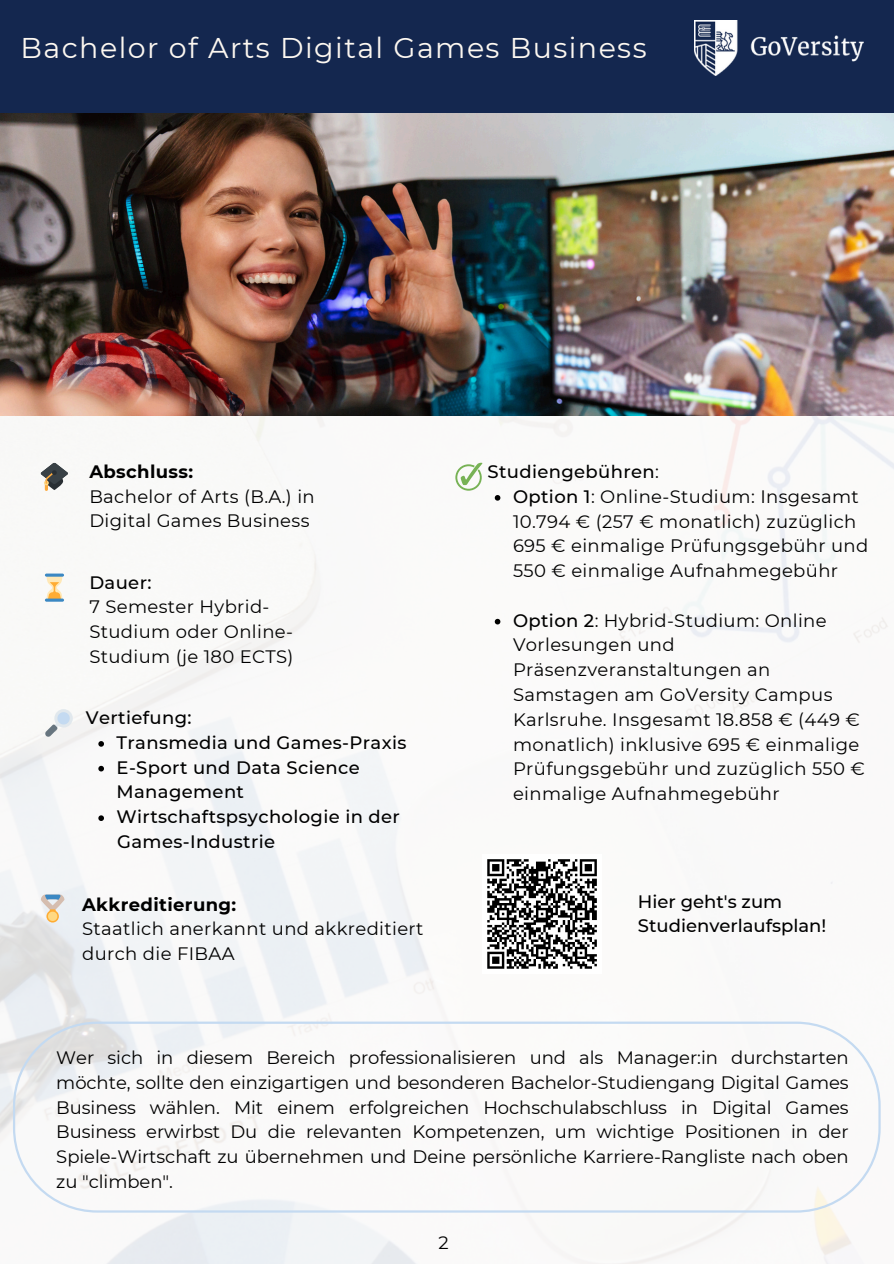
<style>
.page{position:relative;width:894px;height:1264px;background:#fff}
.page>*{position:absolute;margin:0;border:0;box-sizing:border-box;transform-origin:0 0}
.t1{font:28.5px "Montserrat";letter-spacing:.05em;color:#fdf8f1}
.t2{font:18px/24.8px "Montserrat";letter-spacing:.02em;color:#000}
.t3{font:500 18px/24.8px "Montserrat";letter-spacing:.02em;color:#000}
.t4{font:500 18px/24.8px "Montserrat";color:#000}
.t5{font:700 18px "Montserrat";letter-spacing:.02em;color:#000}
.s1{font-weight:400}
.s2{font-weight:500}
</style>
<div class="page">
<img style="left:0;top:416px;width:893px;height:847px">
<img style="left:0;top:112px;width:893px;height:304px">
<div style="left:0;top:0;width:893px;height:112px;background:#14274f"></div>
<img style="left:694px;top:21px;width:169px;height:54px">
<svg style="left:13px;top:1021px;width:867px;height:191px"></svg>
<svg style="left:45px;top:709px;width:28px;height:28px"></svg>
<svg style="left:41px;top:463px;width:27px;height:28px"></svg>
<svg style="left:46px;top:576px;width:16px;height:22px"></svg>
<hr style="left:45px;top:598px;width:19px;height:3px;background:#3b88c3;border-radius:2px">
<hr style="left:45px;top:573px;width:19px;height:3px;background:#3b88c3;border-radius:2px">
<svg style="left:455px;top:463px;width:27px;height:27px"></svg>
<div style="left:482px;top:854px;width:119px;height:119px;background:#fff"></div>
<svg style="left:487px;top:859px;width:110px;height:110px"></svg>
<svg style="left:98px;top:741px;width:6px;height:5px"></svg>
<svg style="left:98px;top:765px;width:6px;height:6px"></svg>
<svg style="left:98px;top:815px;width:6px;height:6px"></svg>
<svg style="left:494px;top:495px;width:6px;height:5px"></svg>
<svg style="left:494px;top:619px;width:6px;height:5px"></svg>
<svg style="left:40px;top:894px;width:25px;height:28px"></svg>
<p class="t1" style="left:21px;top:30px;width:627px">Bachelor of Arts Digital Games Business</p>
<p class="t5" style="left:89px;top:460px;width:105px">Abschluss:</p>
<p class="t2" style="left:89px;top:484px;width:227px">Bachelor of Arts (B.A.) in<br>Digital Games Business</p>
<h2 class="t3" style="left:89px;top:570px;width:64px">Dauer:</h2>
<p class="t2" style="left:89px;top:594px;width:206px">7 Semester Hybrid-<br>Studium oder Online-<br>Studium (je 180 ECTS)</p>
<p class="t3" style="left:86px;top:705px;width:107px">Vertiefung:</p>
<h1 class="t3" style="left:117px;top:730px;width:291px">Transmedia und Games-Praxis</h1>
<p class="t3" style="left:117px;top:755px;width:245px">E-Sport und Data Science<br>Management</p>
<p class="t3" style="left:117px;top:804px;width:285px">Wirtschaftspsychologie in der</p>
<p class="t3" style="left:117px;top:829px;width:159px">Games-Industrie</p>
<p class="t5" style="left:82px;top:893px;width:156px">Akkreditierung:</p>
<h2 class="t2" style="left:82px;top:916px;width:343px">Staatlich anerkannt und akkreditiert durch die FIBAA</h2>
<p class="t3" style="left:487px;top:459px;width:173px">Studiengebühren<span class="s1">:</span></p>
<p class="t2" style="left:513px;top:484px;width:357px"><span class="s2">Option 1</span>: Online-Studium: Insgesamt 10.794 € (257 € monatlich) zuzüglich 695 € einmalige Prüfungsgebühr und 550 € einmalige Aufnahmegebühr</p>
<p class="t2" style="left:513px;top:608px;width:353px"><span class="s2">Option 2</span>: Hybrid-Studium: Online<br>Vorlesungen und<br>Präsenzveranstaltungen an<br>Samstagen am GoVersity Campus<br>Karlsruhe. Insgesamt 18.858 € (449 € monatlich) inklusive 695 € einmalige<br>Prüfungsgebühr und zuzüglich 550 € einmalige Aufnahmegebühr</p>
<p class="t4" style="left:637px;top:888px;width:190px">Hier geht's zum<br>Studienverlaufsplan!</p>
<p class="t2" style="left:56px;top:1045px;width:793px;text-align:justify">Wer sich in diesem Bereich professionalisieren und als Manager:in durchstarten möchte, sollte den einzigartigen und besonderen Bachelor-Studiengang Digital Games Business wählen. Mit einem erfolgreichen Hochschulabschluss in Digital Games Business erwirbst Du die relevanten Kompetenzen, um wichtige Positionen in der Spiele-Wirtschaft zu übernehmen und Deine persönliche Karriere-Rangliste nach oben zu "climben".</p>
<p class="t2" style="left:438px;top:1229px;width:12px">2</p>
</div>
